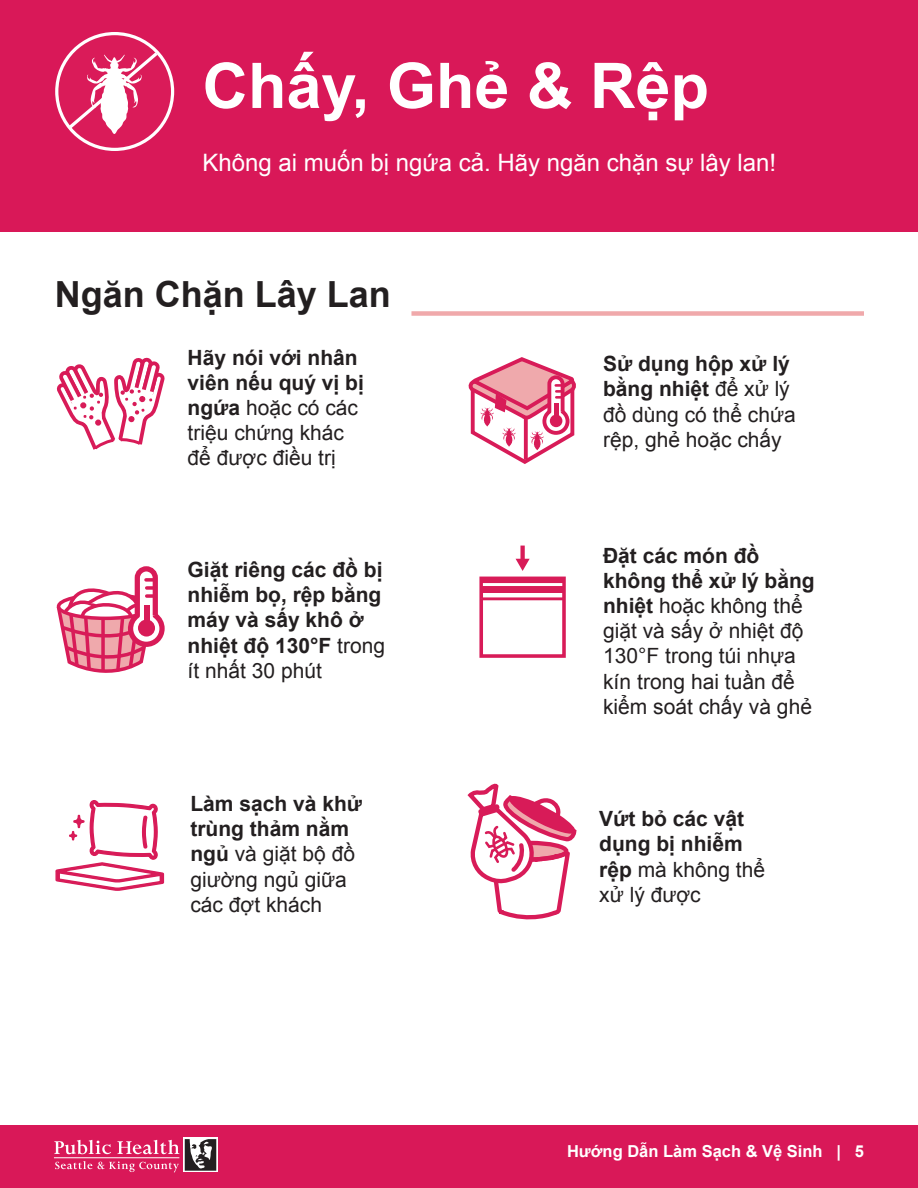
<style>
.page{position:relative;width:918px;height:1188px;background:#fff}
.page>*{position:absolute;margin:0;border:0;box-sizing:border-box;transform-origin:0 0}
.t1{font:700 63px "Arial";color:#fff}
.t2{font:700 36px "Arial";color:#231f20}
.t3{font:24px "Arial";color:#fff}
.t4{font:21px/25.2px "Arial";color:#231f20}
.t5{font:700 21px/25.2px "Arial";color:#231f20}
.t6{font:700 16.5px "Arial";color:#fff}
.s1{font-weight:700}
.s2{font-weight:400}
</style>
<div class="page">
<div style="left:0;top:1125px;width:918px;height:63px;background:#d91858"></div>
<div style="left:184px;top:1138px;width:34px;height:34px;background:#c0bebf"></div>
<svg style="left:55px;top:1161px;width:124px;height:11px"></svg>
<svg style="left:185px;top:1139px;width:31px;height:32px"></svg>
<svg style="left:54px;top:1140px;width:57px;height:14px"></svg>
<svg style="left:117px;top:1140px;width:62px;height:14px"></svg>
<hr style="left:54px;top:1158px;width:125px;height:1px;background:#fff">
<div style="left:0;top:0;width:918px;height:231px;background:#d91858"></div>
<svg style="left:57px;top:34px;width:116px;height:115px"></svg>
<div style="left:55px;top:32px;width:119px;height:119px;border:3px solid #fff;border-radius:50%"></div>
<svg style="left:66px;top:49px;width:95px;height:85px"></svg>
<svg style="left:468px;top:357px;width:108px;height:107px"></svg>
<svg style="left:56px;top:357px;width:109px;height:93px"></svg>
<svg style="left:56px;top:569px;width:109px;height:104px"></svg>
<div style="left:144px;top:605px;width:5px;height:18px;background:#d81b58"></div>
<div style="left:479px;top:577px;width:87px;height:81px;border:4px solid #d81b58"></div>
<div style="left:481px;top:578px;width:83px;height:15px;background:#d81b58"></div>
<hr style="left:483px;top:583px;width:79px;height:3px;background:#fff">
<hr style="left:481px;top:597px;width:83px;height:3px;background:#d81b58">
<div style="left:520px;top:546px;width:5px;height:15px;background:#d81b58"></div>
<svg style="left:516px;top:559px;width:14px;height:12px"></svg>
<div style="left:411px;top:311px;width:453px;height:5px;background:#f0a9ab"></div>
<svg style="left:467px;top:784px;width:110px;height:136px"></svg>
<svg style="left:55px;top:800px;width:110px;height:91px"></svg>
<h1 class="t1" style="left:202px;top:44px;width:508px">Chấy, Ghẻ &amp; Rệp</h1>
<p class="t3" style="left:202px;top:147px;width:575px">Không ai muốn bị ngứa cả. Hãy ngăn chặn sự lây lan!</p>
<p class="t2" style="left:55px;top:270px;width:338px">Ngăn Chặn Lây Lan</p>
<p class="t4" style="left:188px;top:345px;width:178px"><span class="s1">Hãy nói với nhân viên nếu quý vị bị ngứa</span> hoặc có các triệu chứng khác để được điều trị</p>
<p class="t5" style="left:188px;top:558px;width:199px">Giặt riêng các đồ bị nhiễm bọ, rệp bằng máy và sấy khô ở nhiệt độ 130°F <span class="s2">trong ít nhất 30 phút</span></p>
<p class="t4" style="left:190px;top:791px;width:173px"><span class="s1">Làm sạch và khử trùng thảm nằm ngủ</span> và giặt bộ đồ giường ngủ giữa các đợt khách</p>
<p class="t4" style="left:603px;top:351px;width:194px"><span class="s1">Sử dụng hộp xử lý bằng nhiệt</span> để xử lý đồ dùng có thể chứa rệp, ghẻ hoặc chấy</p>
<p class="t4" style="left:603px;top:543px;width:213px"><span class="s1">Đặt các món đồ không thể xử lý bằng nhiệt</span> hoặc không thể giặt và sấy ở nhiệt độ<br>130°F trong túi nhựa kín trong hai tuần để kiểm soát chấy và ghẻ</p>
<p class="t5" style="left:599px;top:807px;width:167px">Vứt bỏ các vật dụng bị nhiễm rệp <span class="s2">mà không thể xử lý được</span></p>
<p class="t6" style="left:567px;top:1140px;width:298px">Hướng Dẫn Làm Sạch &amp; Vệ Sinh | 5</p>
</div>
